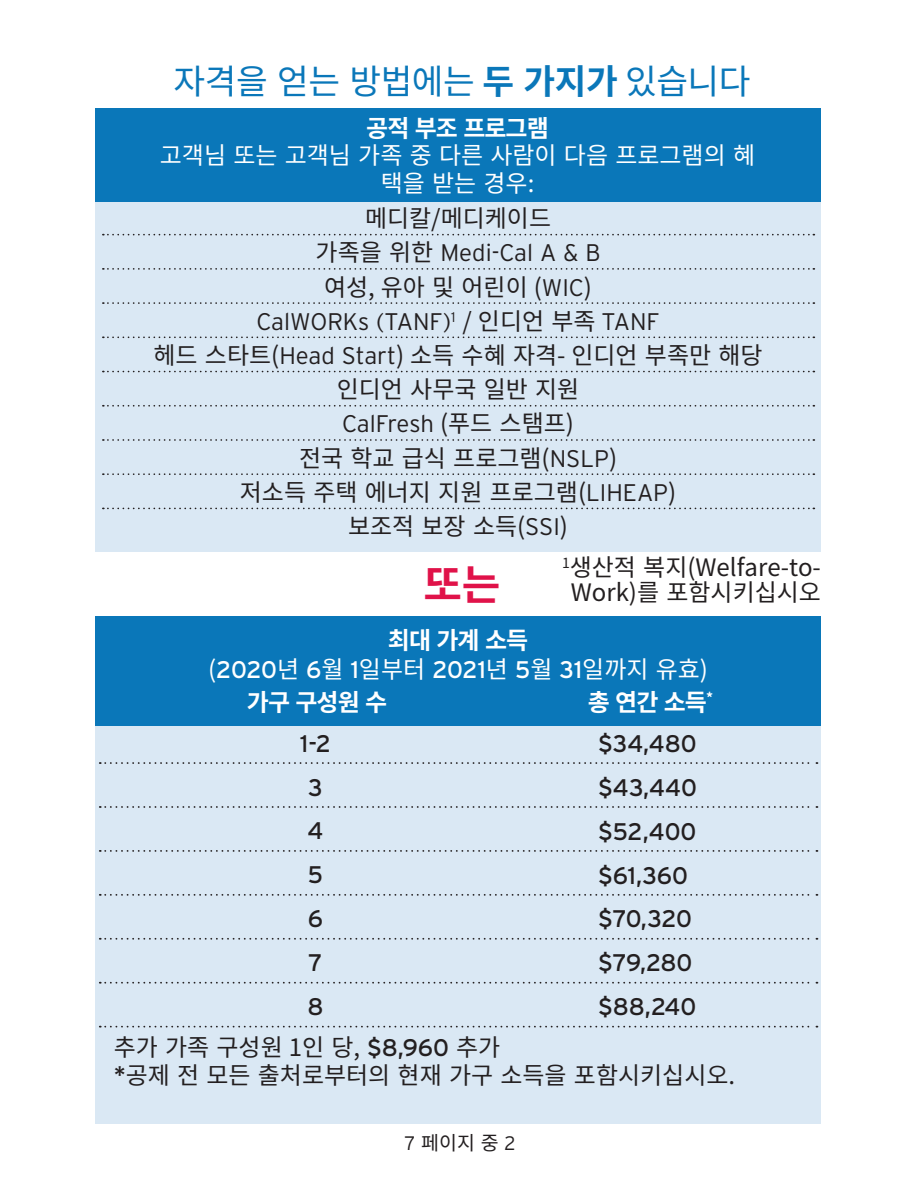
<style>
.page{position:relative;width:918px;height:1188px;background:#fff}
.page>*{position:absolute;margin:0;border:0;box-sizing:border-box;transform-origin:0 0}
.t1{font:700 42px "Noto Sans CJ Kkr";color:#e01249}
.t2{font:34.5px "Noto Sans CJ Kkr";letter-spacing:-.015em;color:#0a77b9}
.t3{font:24px "Noto Sans CJ Kkr";color:#231f20}
.t4{font:24px/27.8px "Noto Sans CJ Kkr";color:#fff;text-align:center}
.t5{font:24px "Interstate";color:#231f20}
.t6{font:300 24px "Interstate";color:#231f20}
.t7{font:700 24px "Noto Sans CJ Kkr";letter-spacing:-.04em;color:#fff}
.t8{font:19.5px "Noto Sans CJ Kkr";color:#231f20}
.s1{font-weight:700}
.s2{font-family:"Noto Sans CJ Kkr";font-weight:400}
.s3{font-family:"Interstate";font-weight:300}
.s4{font-family:"Interstate"}
</style>
<div class="page">
<div style="left:95px;top:202px;width:726px;height:350px;background:#dae8f4"></div>
<div style="left:95px;top:108px;width:726px;height:94px;background:#0a77b9"></div>
<svg style="left:103px;top:234px;width:711px;height:1px"></svg>
<svg style="left:103px;top:268px;width:711px;height:2px"></svg>
<svg style="left:103px;top:302px;width:711px;height:2px"></svg>
<svg style="left:103px;top:336px;width:711px;height:2px"></svg>
<svg style="left:103px;top:371px;width:711px;height:1px"></svg>
<svg style="left:103px;top:405px;width:711px;height:2px"></svg>
<svg style="left:103px;top:439px;width:711px;height:2px"></svg>
<svg style="left:103px;top:473px;width:711px;height:2px"></svg>
<svg style="left:103px;top:508px;width:711px;height:1px"></svg>
<div style="left:95px;top:726px;width:726px;height:397px;background:#dae8f4"></div>
<div style="left:95px;top:616px;width:726px;height:110px;background:#0a77b9"></div>
<svg style="left:100px;top:762px;width:717px;height:2px"></svg>
<svg style="left:100px;top:806px;width:717px;height:2px"></svg>
<svg style="left:100px;top:850px;width:717px;height:2px"></svg>
<svg style="left:100px;top:894px;width:717px;height:2px"></svg>
<svg style="left:100px;top:938px;width:717px;height:2px"></svg>
<svg style="left:100px;top:982px;width:717px;height:2px"></svg>
<svg style="left:100px;top:1026px;width:717px;height:2px"></svg>
<h2 class="t2" style="left:174px;top:62px;width:579px">자격을 얻는 방법에는 <span class="s1">두 가지가</span> 있습니다</h2>
<h3 class="t7" style="left:366px;top:114px;width:184px">공적 부조 프로그램</h3>
<p class="t4" style="left:160px;top:142px;width:597px">고객님 또는 고객님 가족 중 다른 사람이 다음 프로그램의 혜 택을 받는 경우:</p>
<p class="t3" style="left:365px;top:205px;width:188px">메디칼/메디케이드</p>
<p class="t6" style="left:316px;top:239px;width:286px"><span class="s2">가족을 위한</span> Medi-Cal A &amp; B</p>
<p class="t3" style="left:324px;top:273px;width:270px">여성, 유아 및 어린이 (<span class="s3">WIC</span>)</p>
<p class="t6" style="left:256px;top:308px;width:405px">CalWORKs (TANF)<sup>1</sup> <span class="s2">/ 인디언 부족</span> TANF</p>
<p class="t3" style="left:154px;top:342px;width:611px">헤드 스타트(<span class="s3">Head Start</span>) 소득 수혜 자격- 인디언 부족만 해당</p>
<p class="t3" style="left:337px;top:376px;width:244px">인디언 사무국 일반 지원</p>
<p class="t6" style="left:342px;top:410px;width:233px">CalFresh <span class="s2">(푸드 스탬프)</span></p>
<p class="t3" style="left:299px;top:444px;width:320px">전국 학교 급식 프로그램(<span class="s3">NSLP</span>)</p>
<p class="t3" style="left:240px;top:479px;width:438px">저소득 주택 에너지 지원 프로그램(<span class="s3">LIHEAP</span>)</p>
<p class="t3" style="left:348px;top:513px;width:221px">보조적 보장 소득(<span class="s3">SSI</span>)</p>
<p class="t1" style="left:423px;top:561px;width:79px">또는</p>
<p class="t3" style="left:562px;top:554px;width:260px"><sup>1</sup>생산적 복지(Welfare-to-</p>
<p class="t3" style="left:571px;top:579px;width:252px">Work)를 포함시키십시오</p>
<h3 class="t7" style="left:388px;top:627px;width:142px">최대 가계 소득</h3>
<p class="t4" style="left:208px;top:656px;width:501px">(<span class="s4">2020</span>년 <span class="s4">6</span>월 <span class="s4">1</span>일부터 <span class="s4">2021</span>년 <span class="s4">5</span>월 <span class="s4">31</span>일까지 유효)</p>
<p class="t7" style="left:247px;top:689px;width:142px">가구 구성원 수</p>
<p class="t7" style="left:588px;top:689px;width:127px">총 연간 소득<sup>*</sup></p>
<p class="t5" style="left:300px;top:730px;width:32px">1-2</p>
<p class="t5" style="left:308px;top:774px;width:16px">3</p>
<p class="t5" style="left:308px;top:818px;width:18px">4</p>
<p class="t5" style="left:308px;top:862px;width:17px">5</p>
<p class="t5" style="left:308px;top:905px;width:17px">6</p>
<p class="t5" style="left:308px;top:949px;width:16px">7</p>
<p class="t5" style="left:308px;top:993px;width:18px">8</p>
<p class="t5" style="left:598px;top:730px;width:100px">$34,480</p>
<p class="t5" style="left:598px;top:774px;width:100px">$43,440</p>
<p class="t5" style="left:598px;top:818px;width:100px">$52,400</p>
<p class="t5" style="left:598px;top:862px;width:91px">$61,360</p>
<p class="t5" style="left:598px;top:906px;width:95px">$70,320</p>
<p class="t5" style="left:598px;top:950px;width:96px">$79,280</p>
<p class="t5" style="left:598px;top:993px;width:100px">$88,240</p>
<p class="t3" style="left:114px;top:1033px;width:388px">추가 가족 구성원 1인 당, <span class="s4">$8,960</span> 추가</p>
<p class="t3" style="left:114px;top:1062px;width:623px"><span class="s4">*</span>공제 전 모든 출처로부터의 현재 가구 소득을 포함시키십시오.</p>
<p class="t8" style="left:405px;top:1132px;width:112px"><span class="s3">7</span> 페이지 중 <span class="s3">2</span></p>
</div>
